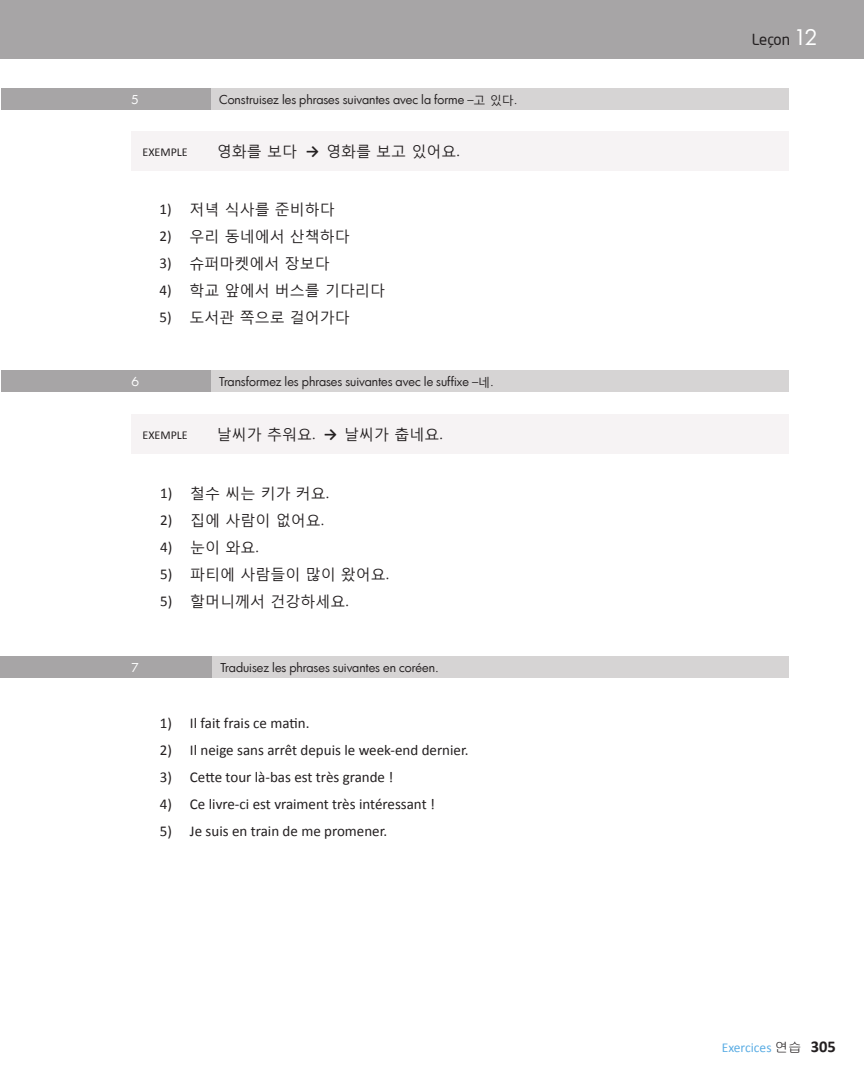
<style>
.page{position:relative;width:864px;height:1080px;background:#fff}
.page>*{position:absolute;margin:0;border:0;box-sizing:border-box;transform-origin:0 0}
.t1{font:21px "Luz Sans";color:#fff}
.t2{font:15px "Calibri";color:#231f20}
.t3{font:15px "Malgun Gothic";color:#231f20}
.t4{font:15px "Neo Sans Pro";letter-spacing:-.01em;color:#231f20}
.t5{font:13.5px "Calibri";color:#5bade4}
.Dialogue_Title{font:12px "Luz Sans";color:#231f20}
.Dialogue_Title-2{font:12px "Calibri";color:#231f20}
.t6{font:12px "Luz Sans";color:#fff}
.s1{font-family:"Malgun Gothic"}
.s2{font-family:"Calibri";font-weight:700}
.s3{font-family:"Calibri"}
.s4{font-family:"Gulim";color:#231f20}
.s5{font-weight:700;font-size:16.5px;color:#231f20}
</style>
<div class="page">
<div style="left:0;top:0;width:864px;height:59px;background:#a7a5a6"></div>
<div style="left:1px;top:88px;width:210px;height:21px;background:#a7a5a6"></div>
<div style="left:211px;top:88px;width:578px;height:21px;background:#d6d4d4"></div>
<div style="left:132px;top:132px;width:657px;height:39px;background:#f6f3f4"></div>
<div style="left:1px;top:370px;width:210px;height:21px;background:#a7a5a6"></div>
<div style="left:211px;top:370px;width:578px;height:21px;background:#d6d4d4"></div>
<div style="left:132px;top:415px;width:657px;height:39px;background:#f6f3f4"></div>
<div style="left:0;top:656px;width:212px;height:22px;background:#a7a5a6"></div>
<div style="left:212px;top:656px;width:577px;height:22px;background:#d6d4d4"></div>
<p class="t6" style="left:131px;top:92px;width:9px">5</p>
<p class="Dialogue_Title" style="left:219px;top:92px;width:300px">Construisez les phrases suivantes avec la forme <span class="s1">–고 있다</span>.</p>
<p class="Dialogue_Title-2" style="left:142px;top:144px;width:47px">EXEMPLE</p>
<p class="t3" style="left:217px;top:142px;width:245px">영화를 보다 <span class="s2">→</span> 영화를 보고 있어요.</p>
<p class="t3" style="left:159px;top:200px;width:177px"><span class="s3">1)</span> 저녁 식사를 준비하다</p>
<p class="t3" style="left:159px;top:227px;width:192px"><span class="s3">2)</span> 우리 동네에서 산책하다</p>
<p class="t3" style="left:159px;top:254px;width:172px"><span class="s3">3)</span> 슈퍼마켓에서 장보다</p>
<p class="t3" style="left:159px;top:281px;width:227px"><span class="s3">4)</span> 학교 앞에서 버스를 기다리다</p>
<p class="t3" style="left:159px;top:308px;width:192px"><span class="s3">5)</span> 도서관 쪽으로 걸어가다</p>
<p class="t6" style="left:131px;top:374px;width:9px">6</p>
<p class="Dialogue_Title" style="left:219px;top:374px;width:276px">Transformez les phrases suivantes avec le suffixe <span class="s1">–네</span>.</p>
<p class="Dialogue_Title-2" style="left:142px;top:427px;width:47px">EXEMPLE</p>
<p class="t3" style="left:217px;top:425px;width:228px">날씨가 추워요. <span class="s2">→</span> 날씨가 춥네요.</p>
<p class="t3" style="left:160px;top:484px;width:171px"><span class="s3">1)</span> 철수 씨는 키가 커요.</p>
<p class="t3" style="left:160px;top:511px;width:165px"><span class="s3">2)</span> 집에 사람이 없어요.</p>
<p class="t3" style="left:160px;top:538px;width:100px"><span class="s3">4)</span> 눈이 와요.</p>
<p class="t3" style="left:160px;top:565px;width:231px"><span class="s3">5)</span> 파티에 사람들이 많이 왔어요.</p>
<p class="t3" style="left:160px;top:592px;width:190px"><span class="s3">5)</span> 할머니께서 건강하세요.</p>
<p class="t6" style="left:131px;top:660px;width:9px">7</p>
<p class="Dialogue_Title" style="left:220px;top:660px;width:220px">Traduisez les phrases suivantes en coréen.</p>
<p class="t2" style="left:160px;top:714px;width:151px">1) Il fait frais ce matin.</p>
<p class="t2" style="left:160px;top:741px;width:310px">2) Il neige sans arrêt depuis le week-end dernier.</p>
<p class="t2" style="left:160px;top:768px;width:235px">3) Cette tour là-bas est très grande !</p>
<p class="t2" style="left:160px;top:795px;width:277px">4) Ce livre-ci est vraiment très intéressant !</p>
<p class="t2" style="left:160px;top:822px;width:229px">5) Je suis en train de me promener.</p>
<p class="t4" style="left:752px;top:30px;width:40px">Leçon</p>
<p class="t1" style="left:797px;top:24px;width:22px">12</p>
<p class="t5" style="left:722px;top:1039px;width:116px">Exercices <span class="s4">연습</span> <span class="s5">305</span></p>
</div>
